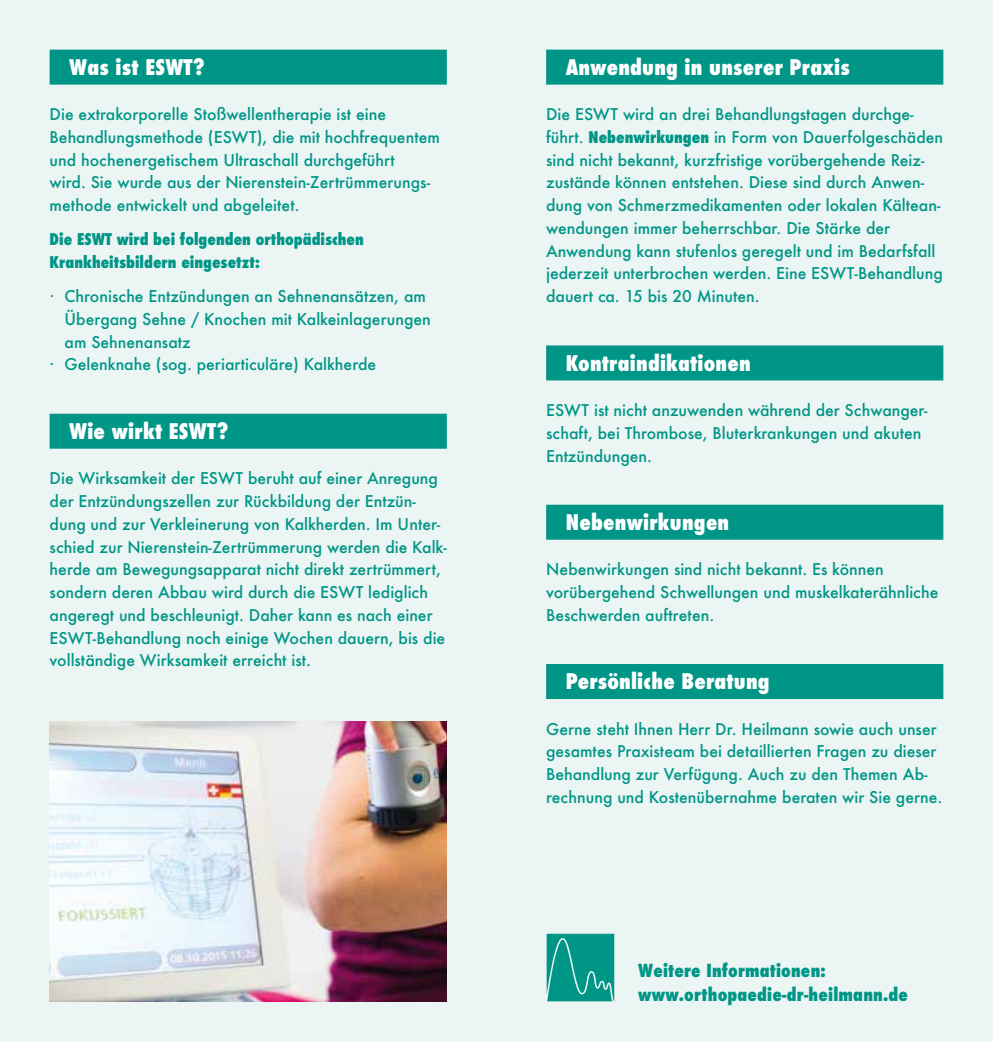
<style>
.page{position:relative;width:993px;height:1042px;background:#fff}
.page>*{position:absolute;margin:0;border:0;box-sizing:border-box;transform-origin:0 0}
.t1{font:800 condensed 21px "Futura";letter-spacing:.01em;color:#fff}
.t2{font:800 condensed 17.5px/24.5px "Futura";letter-spacing:.01em;color:#009687}
.t3{font:500 15.75px/22.8px "Futura";color:#009687}
.t4{font:800 condensed 15.75px/22.8px "Futura";color:#009687}
.s1{font-weight:800;font-stretch:condensed}
</style>
<div class="page">
<div style="left:0;top:0;width:992px;height:1042px;background:#ebf5f3"></div>
<div style="left:50px;top:50px;width:396px;height:35px;background:#009687"></div>
<div style="left:50px;top:414px;width:396px;height:35px;background:#009687"></div>
<div style="left:546px;top:50px;width:397px;height:35px;background:#009687"></div>
<div style="left:546px;top:345px;width:397px;height:35px;background:#009687"></div>
<div style="left:546px;top:505px;width:397px;height:35px;background:#009687"></div>
<div style="left:546px;top:664px;width:397px;height:35px;background:#009687"></div>
<svg style="left:546px;top:934px;width:68px;height:67px;background:#129d8f"></svg>
<img style="left:50px;top:722px;width:396px;height:279px">
<h1 class="t1" style="left:69px;top:53px;width:137px">Was ist ESWT?</h1>
<p class="t3" style="left:50px;top:103px;width:392px">Die extrakorporelle Stoßwellentherapie ist eine Behandlungsmethode (ESWT), die mit hochfrequentem und hochenergetischem Ultraschall durchgeführt<br>wird. Sie wurde aus der Nierenstein-Zertrümmerungs&shy;methode entwickelt und abgeleitet.</p>
<p class="t4" style="left:50px;top:228px;width:315px">Die ESWT wird bei folgenden orthopädischen<br>Krankheitsbildern eingesetzt:</p>
<p class="t3" style="left:50px;top:285px;width:377px">· Chronische Entzündungen an Sehnenansätzen, am</p>
<p class="t3" style="left:64px;top:307px;width:367px">Übergang Sehne / Knochen mit Kalkeinlagerungen</p>
<p class="t3" style="left:64px;top:330px;width:128px">am Sehnenansatz</p>
<p class="t3" style="left:50px;top:353px;width:328px">· Gelenknahe (sog. periarticuläre) Kalkherde</p>
<h1 class="t1" style="left:69px;top:417px;width:161px">Wie wirkt ESWT?</h1>
<p class="t3" style="left:50px;top:467px;width:398px">Die Wirksamkeit der ESWT beruht auf einer Anregung der Entzündungszellen zur Rückbildung der Entzün&shy;dung und zur Verkleinerung von Kalkherden. Im Unter&shy;schied zur Nierenstein-Zertrümmerung werden die Kalk&shy;herde am Bewegungsapparat nicht direkt zertrümmert, sondern deren Abbau wird durch die ESWT lediglich angeregt und beschleunigt. Daher kann es nach einer ESWT-Behandlung noch einige Wochen dauern, bis die vollständige Wirksamkeit erreicht ist.</p>
<h1 class="t1" style="left:565px;top:53px;width:285px">Anwendung in unserer Praxis</h1>
<p class="t3" style="left:546px;top:103px;width:398px">Die ESWT wird an drei Behandlungstagen durchge&shy;führt. <span class="s1">Nebenwirkungen</span> in Form von Dauerfolgeschäden sind nicht bekannt, kurzfristige vorübergehende Reiz&shy;zustände können entstehen. Diese sind durch Anwen&shy;dung von Schmerzmedikamenten oder lokalen Kältean&shy;wendungen immer beherrschbar. Die Stärke der Anwendung kann stufenlos geregelt und im Bedarfsfall jederzeit unterbrochen werden. Eine ESWT-Behandlung dauert ca. 15 bis 20 Minuten.</p>
<h1 class="t1" style="left:565px;top:348px;width:186px">Kontraindikationen</h1>
<p class="t3" style="left:546px;top:399px;width:383px">ESWT ist nicht anzuwenden während der Schwanger&shy;schaft, bei Thrombose, Bluterkrankungen und akuten<br>Entzündungen.</p>
<h1 class="t1" style="left:565px;top:508px;width:165px">Nebenwirkungen</h1>
<p class="t3" style="left:546px;top:558px;width:394px">Nebenwirkungen sind nicht bekannt. Es können vorübergehend Schwellungen und muskelkaterähnliche<br>Beschwerden auftreten.</p>
<h1 class="t1" style="left:565px;top:667px;width:205px">Persönliche Beratung</h1>
<p class="t3" style="left:546px;top:717px;width:397px">Gerne steht Ihnen Herr Dr. Heilmann sowie auch unser gesamtes Praxisteam bei detaillierten Fragen zu dieser Behandlung zur Verfügung. Auch zu den Themen Ab&shy;rechnung und Kostenübernahme beraten wir Sie gerne.</p>
<p class="t2" style="left:638px;top:958px;width:271px">Weitere Informationen: www.orthopaedie-dr-heilmann.de</p>
</div>
